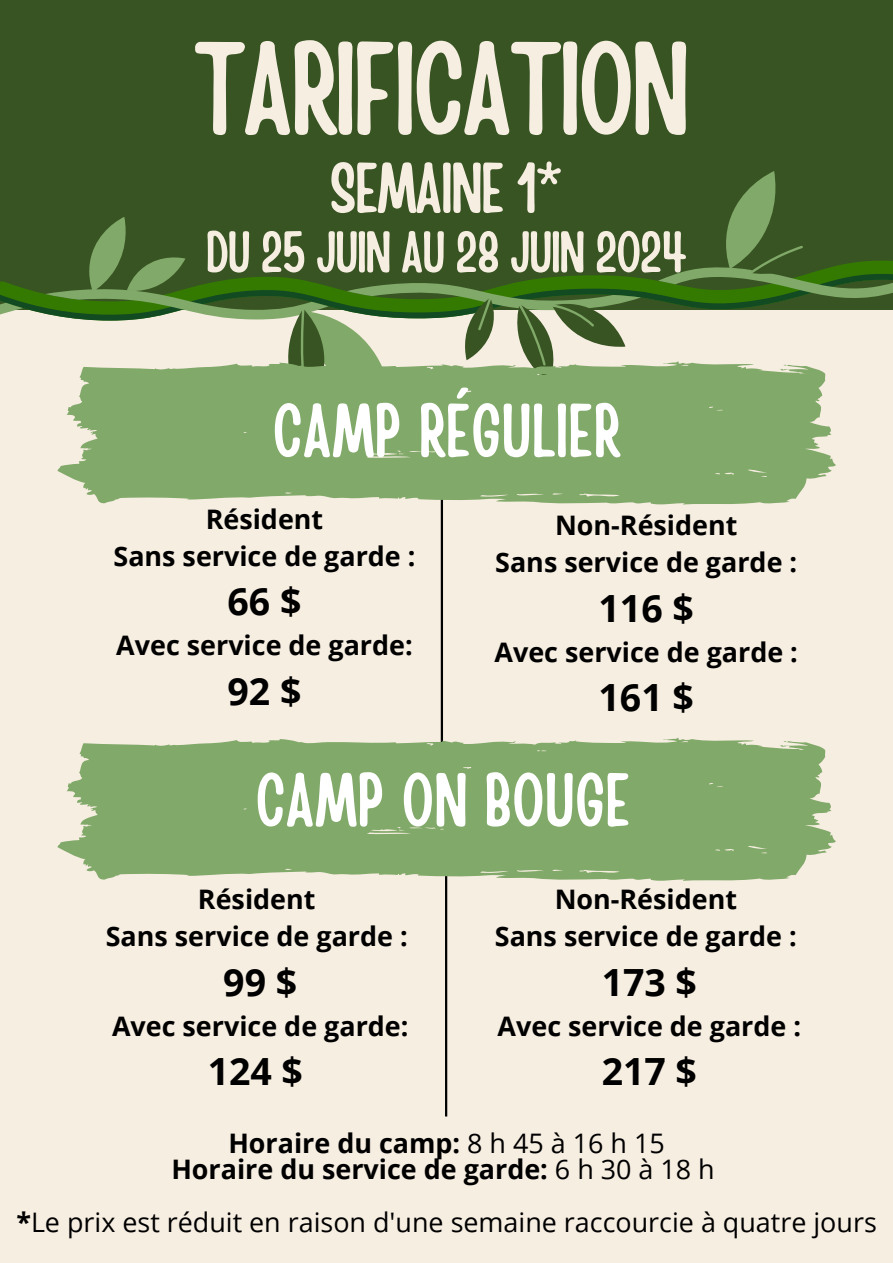
<style>
.page{position:relative;width:893px;height:1263px;background:#f7eee2}
.page>*{position:absolute;margin:0;border:0;box-sizing:border-box;transform-origin:0 0}
.t1{font:130.5px "Handy Casual Condensed";letter-spacing:-.025em;color:#f7eee2}
.t2{font:75px "Handy Casual Condensed";color:#fff}
.t3{font:70.5px "Handy Casual Condensed";letter-spacing:-.025em;color:#f7eee2}
.t4{font:57.75px "Handy Casual Condensed";letter-spacing:-.025em;color:#f7eee2}
.t5{font:700 37.5px "Open Sans";color:#000}
.t6{font:700 26.92px/37.1px "Open Sans";color:#000;text-align:center}
.t7{font:26.92px "Open Sans";color:#000}
.s1{font-weight:400}
.s2{font-weight:700}
</style>
<div class="page">
<div style="left:0;top:0;width:893px;height:310px;background:#375422"></div>
<svg style="left:0;top:171px;width:893px;height:190px"></svg>
<hr style="left:441px;top:472px;width:2px;height:285px;background:#000">
<svg style="left:57px;top:361px;width:778px;height:145px;background:#8fb177"></svg>
<hr style="left:445px;top:789px;width:2px;height:327px;background:#000">
<svg style="left:57px;top:738px;width:778px;height:144px;background:#8fb177"></svg>
<h1 class="t1" style="left:194px;top:3px;width:498px">TARIFICATION</h1>
<p class="t3" style="left:330px;top:142px;width:234px">SEMAINE 1*</p>
<p class="t4" style="left:206px;top:214px;width:483px">DU 25 JUIN AU 28 JUIN 2024</p>
<h3 class="t2" style="left:272px;top:381px;width:349px">CAMP RÉGULIER</h3>
<p class="t6" style="left:113px;top:500px;width:303px">Résident<br>Sans service de garde :</p>
<p class="t5" style="left:227px;top:575px;width:75px">66 $</p>
<p class="t6" style="left:116px;top:626px;width:298px">Avec service de garde:</p>
<p class="t5" style="left:227px;top:665px;width:75px">92 $</p>
<h2 class="t6" style="left:495px;top:506px;width:303px">Non-Résident<br>Sans service de garde :</h2>
<h2 class="t5" style="left:598px;top:582px;width:97px">116 $</h2>
<h2 class="t6" style="left:494px;top:633px;width:305px">Avec service de garde :</h2>
<h2 class="t5" style="left:598px;top:671px;width:97px">161 $</h2>
<p class="t2" style="left:255px;top:751px;width:377px">CAMP ON BOUGE</p>
<h4 class="t6" style="left:106px;top:880px;width:303px">Résident<br>Sans service de garde :</h4>
<h4 class="t5" style="left:223px;top:956px;width:75px">99 $</h4>
<h4 class="t6" style="left:112px;top:1007px;width:298px">Avec service de garde:</h4>
<h4 class="t5" style="left:208px;top:1045px;width:97px">124 $</h4>
<h4 class="t6" style="left:495px;top:880px;width:303px">Non-Résident<br>Sans service de garde :</h4>
<h4 class="t5" style="left:601px;top:956px;width:97px">173 $</h4>
<h4 class="t6" style="left:497px;top:1007px;width:305px">Avec service de garde :</h4>
<h4 class="t5" style="left:601px;top:1045px;width:97px">217 $</h4>
<h4 class="t6" style="left:228px;top:1124px;width:438px">Horaire du camp: <span class="s1">8 h 45 à 16 h 15</span></h4>
<h4 class="t6" style="left:171px;top:1150px;width:545px">Horaire du service de garde: <span class="s1">6 h 30 à 18 h</span></h4>
<h2 class="t7" style="left:16px;top:1203px;width:862px"><span class="s2">*</span>Le prix est réduit en raison d'une semaine raccourcie à quatre jours</h2>
</div>
